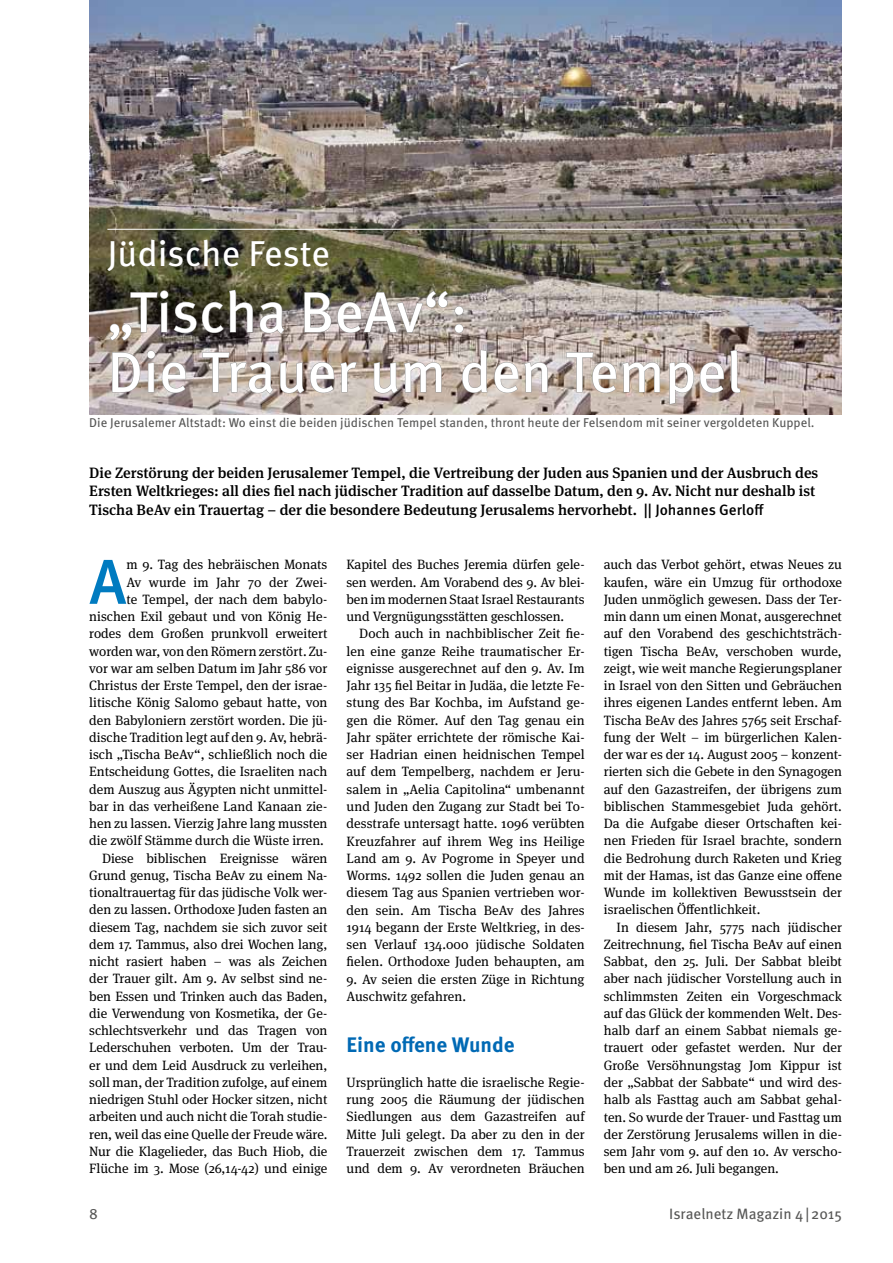
<style>
.page{position:relative;width:893px;height:1263px;background:#fff}
.page>*{position:absolute;margin:0;border:0;box-sizing:border-box;transform-origin:0 0}
.t1{font:500 63.3px "Meta OT";color:#007bc0}
.t2{font:57px/60px "Meta OT";color:#fff}
.t3{font:36px "Meta OT";letter-spacing:-.005em;color:#fff}
.t4{font:700 21px "Meta OT";color:#0069b4}
.t5{font:500 15px/18.8px "Meta Serif OT";color:#000}
.t6{font:15px "Meta OT";color:#575756}
.t7{font:13.5px/17.2px "Meta Serif OT";letter-spacing:-.005em;color:#000;text-align:justify}
.t8{font:12.75px "Meta OT";color:#575756}
.s1{font-family:"Meta OT"}
</style>
<div class="page">
<img style="left:89px;top:0;width:753px;height:414px">
<hr style="left:107px;top:229px;width:699px;height:1px;background:#fff">
<svg style="left:109px;top:289px;width:144px;height:52px;background:#555045"></svg>
<svg style="left:259px;top:302px;width:26px;height:32px"></svg>
<svg style="left:304px;top:290px;width:144px;height:43px;background:#98918a"></svg>
<svg style="left:454px;top:306px;width:10px;height:27px"></svg>
<svg style="left:112px;top:352px;width:29px;height:41px"></svg>
<svg style="left:147px;top:350px;width:9px;height:43px"></svg>
<svg style="left:162px;top:362px;width:24px;height:31px"></svg>
<svg style="left:202px;top:352px;width:72px;height:42px;background:#aea29a"></svg>
<svg style="left:280px;top:362px;width:77px;height:32px;background:#ab9f97"></svg>
<svg style="left:373px;top:362px;width:69px;height:32px;background:#b6aaa2"></svg>
<svg style="left:462px;top:349px;width:26px;height:44px"></svg>
<svg style="left:494px;top:362px;width:54px;height:31px;background:#beb4ae"></svg>
<svg style="left:566px;top:352px;width:94px;height:41px;background:#b4a69b"></svg>
<svg style="left:668px;top:362px;width:26px;height:43px"></svg>
<svg style="left:700px;top:362px;width:24px;height:31px"></svg>
<svg style="left:730px;top:349px;width:11px;height:44px"></svg>
<h3 class="t3" style="left:107px;top:232px;width:224px">Jüdische Feste</h3>
<h2 class="t2" style="left:107px;top:283px;width:636px">„Tischa BeAv“:<br>Die Trauer um den Tempel</h2>
<p class="t8" style="left:89px;top:415px;width:727px">Die Jerusalemer Altstadt: Wo einst die beiden jüdischen Tempel standen, thront heute der Felsendom mit seiner vergoldeten Kuppel.</p>
<p class="t5" style="left:89px;top:463px;width:731px">Die Zerstörung der beiden Jerusalemer Tempel, die Vertreibung der Juden aus Spanien und der Ausbruch des<br>Ersten Weltkrieges: all dies fiel nach jüdischer Tradition auf dasselbe Datum, den 9. Av. Nicht nur deshalb ist<br>Tischa BeAv ein Trauertag – der die besondere Bedeutung Jerusalems hervorhebt. <span class="s1">|| Johannes Gerloff</span></p>
<p class="t7" style="left:89px;top:556px;width:240px;text-align:right">m 9. Tag des hebräischen Monats<br>Av wurde im Jahr 70 der Zwei-<br>te Tempel, der nach dem babylo&shy;nischen Exil gebaut und von König He&shy;rodes dem Großen prunkvoll erweitert worden war, von den Römern zerstört. Zu&shy;vor war am selben Datum im Jahr 586 vor Christus der Erste Tempel, den der israe&shy;litische König Salomo gebaut hatte, von den Babyloniern zerstört worden. Die jü&shy;dische Tradition legt auf den 9. Av, hebrä&shy;isch „Tischa BeAv“, schließlich noch die Entscheidung Gottes, die Israeliten nach dem Auszug aus Ägypten nicht unmittel&shy;bar in das verheißene Land Kanaan zie&shy;hen zu lassen. Vierzig Jahre lang mussten die zwölf Stämme durch die Wüste irren.<br>Diese biblischen Ereignisse wären Grund genug, Tischa BeAv zu einem Na&shy;tionaltrauertag für das jüdische Volk wer&shy;den zu lassen. Orthodoxe Juden fasten an diesem Tag, nachdem sie sich zuvor seit dem 17. Tammus, also drei Wochen lang, nicht rasiert haben – was als Zeichen der Trauer gilt. Am 9. Av selbst sind ne&shy;ben Essen und Trinken auch das Baden, die Verwendung von Kosmetika, der Ge&shy;schlechtsverkehr und das Tragen von Lederschuhen verboten. Um der Trau&shy;er und dem Leid Ausdruck zu verleihen, soll man, der Tradition zufolge, auf einem niedrigen Stuhl oder Hocker sitzen, nicht arbeiten und auch nicht die Torah studie&shy;ren, weil das eine Quelle der Freude wäre.<br>Nur die Klagelieder, das Buch Hiob, die Flüche im 3. Mose (26,14-42) und einige</p>
<p class="t7" style="left:347px;top:556px;width:240px">Kapitel des Buches Jeremia dürfen gele&shy;sen werden. Am Vorabend des 9. Av blei&shy;ben im modernen Staat Israel Restaurants und Vergnügungsstätten geschlossen.</p>
<h1 class="t1" style="left:89px;top:545px;width:39px">A</h1>
<p class="t7" style="left:347px;top:625px;width:240px;text-indent:13px">Doch auch in nachbiblischer Zeit fie&shy;len eine ganze Reihe traumatischer Er&shy;eignisse ausgerechnet auf den 9. Av. Im Jahr 135 fiel Beitar in Judäa, die letzte Fe&shy;stung des Bar Kochba, im Aufstand ge&shy;gen die Römer. Auf den Tag genau ein Jahr später errichtete der römische Kai&shy;ser Hadrian einen heidnischen Tempel auf dem Tempelberg, nachdem er Jeru&shy;salem in „Aelia Capitolina“ umbenannt und Juden den Zugang zur Stadt bei To&shy;desstrafe untersagt hatte. 1096 verübten Kreuzfahrer auf ihrem Weg ins Heilige Land am 9. Av Pogrome in Speyer und Worms. 1492 sollen die Juden genau an diesem Tag aus Spanien vertrieben wor&shy;den sein. Am Tischa BeAv des Jahres 1914 begann der Erste Weltkrieg, in des&shy;sen Verlauf 134.000 jüdische Soldaten fielen. Orthodoxe Juden behaupten, am</p>
<p class="t7" style="left:347px;top:970px;width:240px">9. Av seien die ersten Züge in Richtung<br>Auschwitz gefahren.</p>
<h3 class="t4" style="left:347px;top:1032px;width:170px">Eine offene Wunde</h3>
<p class="t7" style="left:347px;top:1074px;width:240px">Ursprünglich hatte die israelische Regie&shy;rung 2005 die Räumung der jüdischen Siedlungen aus dem Gazastreifen auf Mitte Juli gelegt. Da aber zu den in der Trauerzeit zwischen dem 17. Tammus und dem 9. Av verordneten Bräuchen</p>
<p class="t7" style="left:604px;top:556px;width:240px">auch das Verbot gehört, etwas Neues zu kaufen, wäre ein Umzug für orthodoxe Juden unmöglich gewesen. Dass der Ter&shy;min dann um einen Monat, ausgerechnet auf den Vorabend des geschichtsträch&shy;tigen Tischa BeAv, verschoben wurde, zeigt, wie weit manche Regierungsplaner in Israel von den Sitten und Gebräuchen ihres eigenen Landes entfernt leben. Am Tischa BeAv des Jahres 5765 seit Erschaf&shy;fung der Welt – im bürgerlichen Kalen&shy;der war es der 14. August 2005 – konzent&shy;rierten sich die Gebete in den Synagogen auf den Gazastreifen, der übrigens zum biblischen Stammesgebiet Juda gehört.<br>Da die Aufgabe dieser Ortschaften kei&shy;nen Frieden für Israel brachte, sondern die Bedrohung durch Raketen und Krieg mit der Hamas, ist das Ganze eine offene Wunde im kollektiven Bewusstsein der israelischen Öffentlichkeit.</p>
<p class="t7" style="left:604px;top:919px;width:240px;text-indent:13px">In diesem Jahr, 5775 nach jüdischer Zeitrechnung, fiel Tischa BeAv auf einen Sabbat, den 25. Juli. Der Sabbat bleibt aber nach jüdischer Vorstellung auch in schlimmsten Zeiten ein Vorgeschmack auf das Glück der kommenden Welt. Des&shy;halb darf an einem Sabbat niemals ge&shy;trauert oder gefastet werden. Nur der Große Versöhnungstag Jom Kippur ist der „Sabbat der Sabbate“ und wird des&shy;halb als Fasttag auch am Sabbat gehal&shy;ten. So wurde der Trauer- und Fasttag um der Zerstörung Jerusalems willen in die&shy;sem Jahr vom 9. auf den 10. Av verscho&shy;ben und am 26. Juli begangen.</p>
<p class="t6" style="left:89px;top:1205px;width:10px">8</p>
<p class="t6" style="left:669px;top:1205px;width:174px">Israelnetz Magazin 4|2015</p>
</div>
